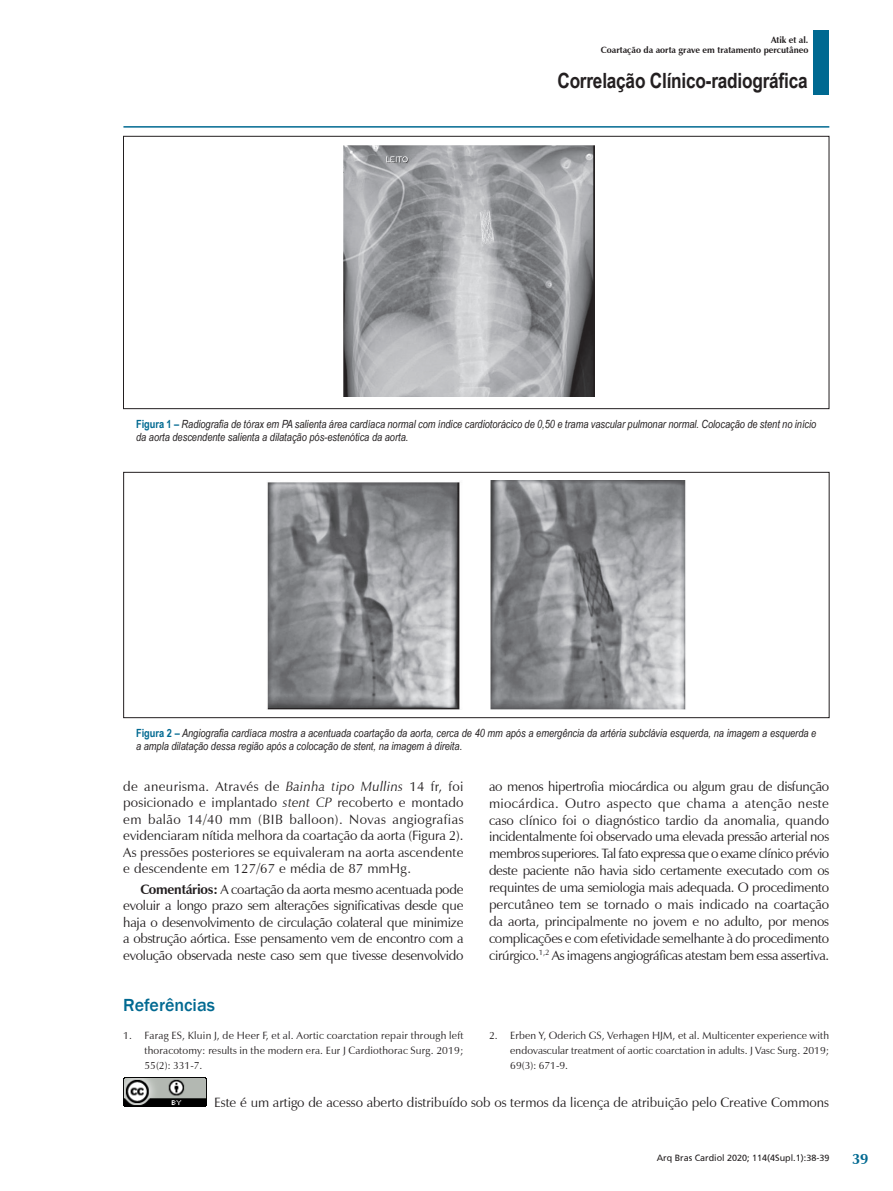
<style>
.page{position:relative;width:893px;height:1191px;background:#fff}
.page>*{position:absolute;margin:0;border:0;box-sizing:border-box;transform-origin:0 0}
.t1{font:700 21px "Arial Narrow";letter-spacing:-.01em;color:#231f20}
._02_-_TITULO_-_MATER{font:500 18px "Franklin Gothic";color:#006991}
.t2{font:700 15px "Zapf Humanist 601 BT";color:#006991}
._01-TEXTO_BASICO{font:13.5px/17px "Zapf Humanist 601 BT";color:#231f20;text-align:justify}
._05_LEGENDA_TABELA{font:italic 11.25px/13.5px "Arial Narrow";color:#231f20}
._05_-_REFERENCIAS{font:10.5px/14.7px "Zapf Humanist 601 BT";letter-spacing:.005em;color:#231f20;text-align:justify}
.t3{font:700 9px/10.8px "Zapf Humanist 601 BT";color:#231f20;text-align:right}
.t4{font:9px "Frutiger";color:#231f20}
.s1{font-weight:700;font-style:normal;color:#006991}
.s2{font-style:italic}
.s3{font-weight:700}
</style>
<div class="page">
<hr style="left:123px;top:126px;width:706px;height:2px;background:#006991">
<div style="left:813px;top:30px;width:16px;height:64px;background:#006991"></div>
<img style="left:343px;top:145px;width:251px;height:251px">
<div style="left:123px;top:136px;width:706px;height:273px;border:1px solid #231f20"></div>
<img style="left:267px;top:480px;width:419px;height:229px">
<div style="left:123px;top:472px;width:706px;height:246px;border:1px solid #231f20"></div>
<img style="left:123px;top:1077px;width:84px;height:30px">
<p class="t3" style="left:601px;top:34px;width:209px">Atik et al.<br>Coartação da aorta grave em tratamento percutâneo</p>
<h1 class="t1" style="left:557px;top:65px;width:252px">Correlação Clínico-radiográfica</h1>
<p class="_05_LEGENDA_TABELA" style="left:136px;top:417px;width:682px"><span class="s1">Figura 1 –</span> Radiografia de tórax em PA salienta área cardíaca normal com índice cardiotorácico de 0,50 e trama vascular pulmonar normal. Colocação de stent no início da aorta descendente salienta a dilatação pós-estenótica da aorta.</p>
<p class="_05_LEGENDA_TABELA" style="left:136px;top:725px;width:682px"><span class="s1">Figura 2 –</span> Angiografia cardíaca mostra a acentuada coartação da aorta, cerca de 40 mm após a emergência da artéria subclávia esquerda, na imagem a esquerda e a ampla dilatação dessa região após a colocação de stent, na imagem à direita.</p>
<p class="_01-TEXTO_BASICO" style="left:489px;top:777px;width:342px">ao menos hipertrofia miocárdica ou algum grau de disfunção miocárdica. Outro aspecto que chama a atenção neste caso clínico foi o diagnóstico tardio da anomalia, quando incidentalmente foi observado uma elevada pressão arterial nos membros superiores. Tal fato expressa que o exame clínico prévio deste paciente não havia sido certamente executado com os requintes de uma semiologia mais adequada. O procedimento percutâneo tem se tornado o mais indicado na coartação da aorta, principalmente no jovem e no adulto, por menos complicações e com efetividade semelhante à do procedimento cirúrgico.<sup>1,2</sup> As imagens angiográficas atestam bem essa assertiva.</p>
<p class="_01-TEXTO_BASICO" style="left:123px;top:778px;width:342px;line-height:16.5px">de aneurisma. Através de <span class="s2">Bainha tipo Mullins</span> 14 fr, foi posicionado e implantado <span class="s2">stent CP</span> recoberto e montado em balão 14/40 mm (BIB balloon). Novas angiografias evidenciaram nítida melhora da coartação da aorta (Figura 2).<br>As pressões posteriores se equivaleram na aorta ascendente e descendente em 127/67 e média de 87 mmHg.</p>
<p class="_01-TEXTO_BASICO" style="left:123px;top:881px;width:342px;line-height:16.5px;text-indent:17px"><span class="s3">Comentários:</span> A coartação da aorta mesmo acentuada pode evoluir a longo prazo sem alterações significativas desde que haja o desenvolvimento de circulação colateral que minimize a obstrução aórtica. Esse pensamento vem de encontro com a evolução observada neste caso sem que tivesse desenvolvido</p>
<p class="_02_-_TITULO_-_MATER" style="left:123px;top:994px;width:93px">Referências</p>
<p class="_05_-_REFERENCIAS" style="left:145px;top:1028px;width:321px;text-indent:-21px">1. Farag ES, Kluin J, de Heer F, et al. Aortic coarctation repair through left thoracotomy: results in the modern era. Eur J Cardiothorac Surg. 2019; 55(2): 331-7.</p>
<p class="_05_-_REFERENCIAS" style="left:510px;top:1028px;width:321px;text-indent:-21px">2. Erben Y, Oderich GS, Verhagen HJM, et al. Multicenter experience with endovascular treatment of aortic coarctation in adults. J Vasc Surg. 2019; 69(3): 671-9.</p>
<p class="_01-TEXTO_BASICO" style="left:214px;top:1093px;width:616px">Este é um artigo de acesso aberto distribuído sob os termos da licença de atribuição pelo Creative Commons</p>
<p class="t4" style="left:657px;top:1153px;width:174px">Arq Bras Cardiol 2020; 114(4Supl.1):38-39</p>
<p class="t2" style="left:852px;top:1149px;width:18px">39</p>
</div>
